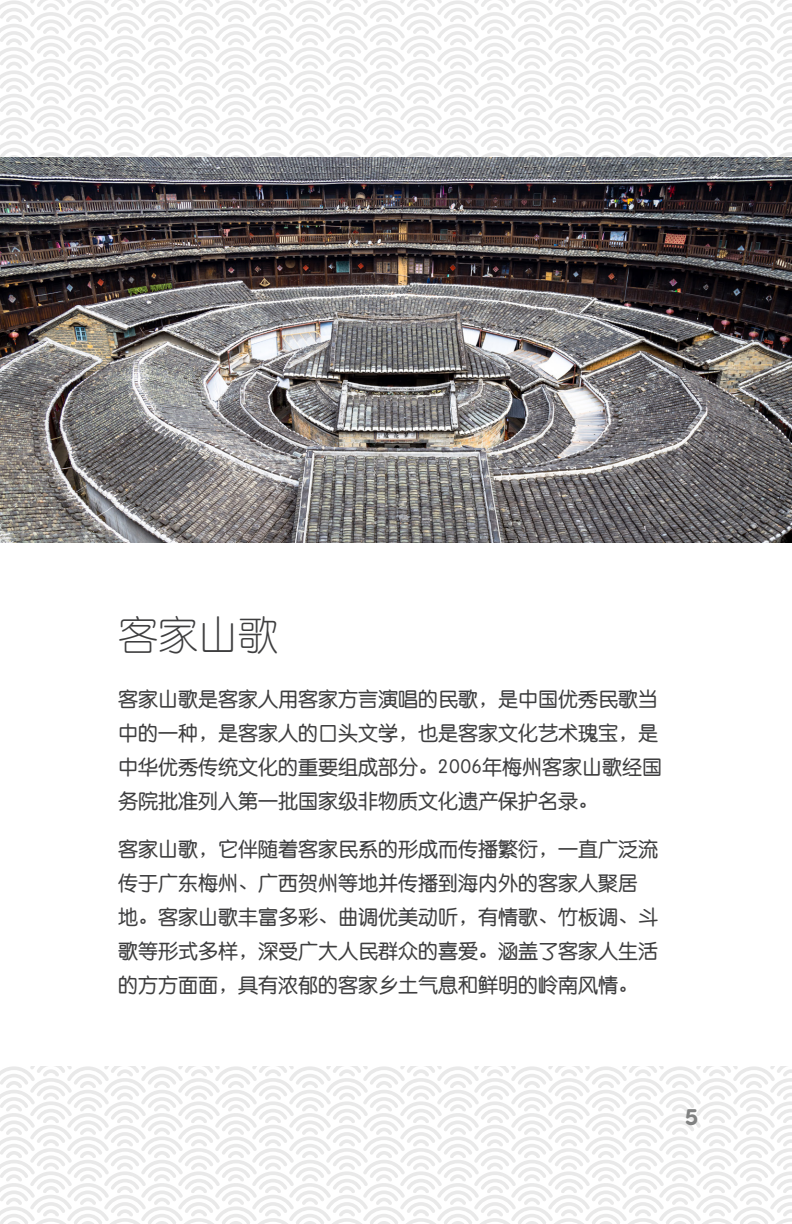
<style>
.page{position:relative;width:792px;height:1224px;background:#fff}
.page>*{position:absolute;margin:0;border:0;box-sizing:border-box;transform-origin:0 0}
.t1{font:40px "ST Yuanti SC Light";color:#3e3e3f}
.t2{font:700 24px "Sofia Pro Soft";color:#808181}
.t3{font:20px/34px "ST Yuanti SC Regular";color:#3e3e3f}
</style>
<div class="page">
<div style="left:0;top:0;width:792px;height:157px;background:linear-gradient(to right,#f6f6f6,#f6f6f6)"></div>
<div style="left:0;top:1067px;width:792px;height:157px;background:linear-gradient(to right,#f6f6f6,#f6f6f6)"></div>
<img style="left:0;top:157px;width:792px;height:385px">
<h1 class="t1" style="left:118px;top:606px;width:161px">客家山歌</h1>
<p class="t3" style="left:118px;top:681px;width:545px">客家山歌是客家人用客家方言演唱的民歌，是中国优秀民歌当中的一种，是客家人的口头文学，也是客家文化艺术瑰宝，是中华优秀传统文化的重要组成部分。2006年梅州客家山歌经国务院批准列入第一批国家级非物质文化遗产保护名录。</p>
<p class="t3" style="left:118px;top:831px;width:542px">客家山歌，它伴随着客家民系的形成而传播繁衍，一直广泛流传于广东梅州、广西贺州等地并传播到海内外的客家人聚居地。客家山歌丰富多彩、曲调优美动听，有情歌、竹板调、斗歌等形式多样，深受广大人民群众的喜爱。涵盖了客家人生活的方方面面，具有浓郁的客家乡土气息和鲜明的岭南风情。</p>
<p class="t2" style="left:685px;top:1099px;width:15px">5</p>
</div>
